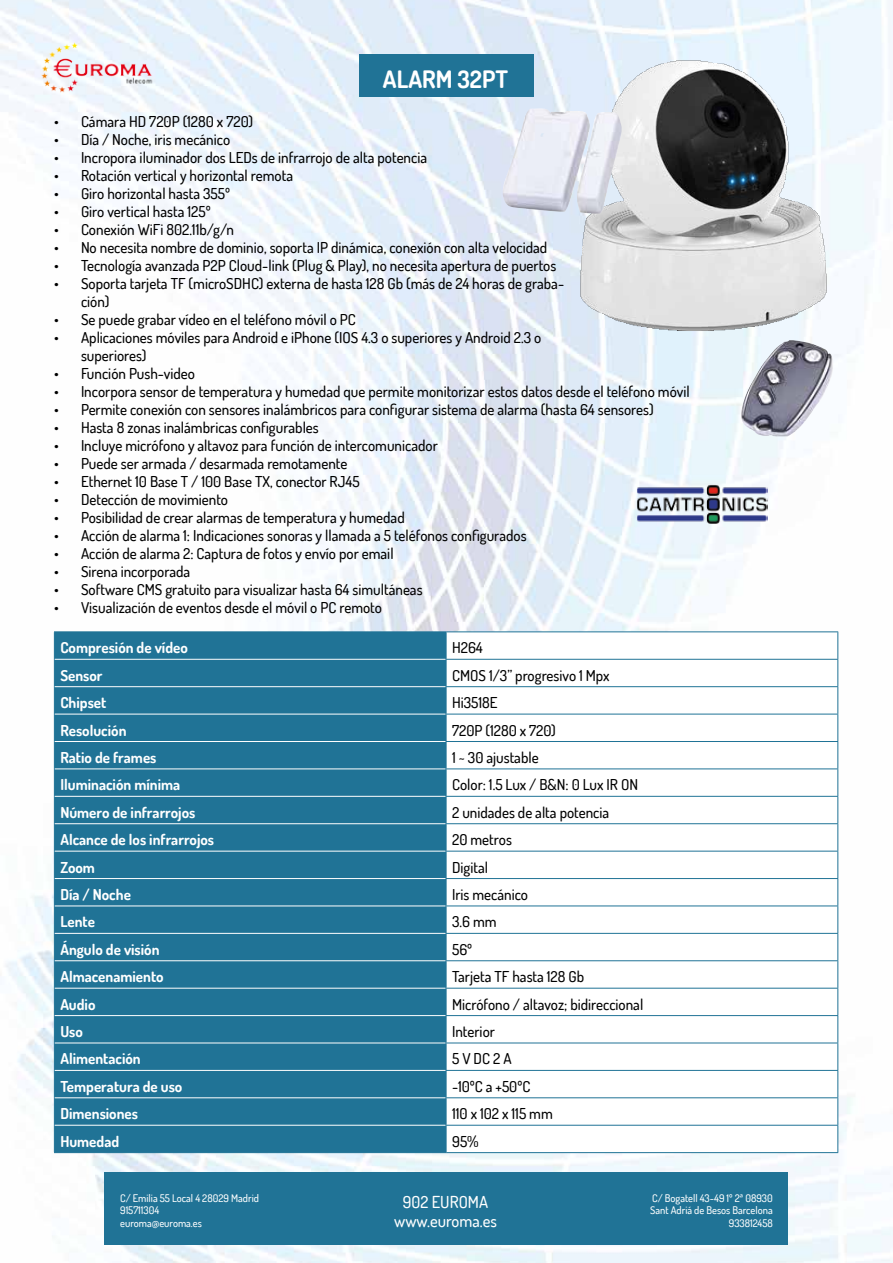
<style>
.page{position:relative;width:893px;height:1263px;background:#fff}
.page>*{position:absolute;margin:0;border:0;box-sizing:border-box;transform-origin:0 0}
.t1{font:700 24px "Dosis";color:#fff}
.t2{font:500 16.5px/19.8px "Dosis";color:#fff;text-align:center}
.t3{font:500 15px/18px "Dosis";color:#000}
.t4{font:700 15px "Dosis";color:#fff}
.t5{font:500 10.5px/12.6px "Dosis";color:#fff}
</style>
<div class="page">
<img style="left:0;top:0;width:893px;height:1263px">
<img style="left:36px;top:34px;width:121px;height:66px">
<div style="left:105px;top:1173px;width:683px;height:72px;background:#207396"></div>
<div style="left:359px;top:54px;width:175px;height:43px;background:#207396"></div>
<div style="left:55px;top:632px;width:391px;height:520px;background:#207396"></div>
<svg style="left:447px;top:632px;width:390px;height:520px"></svg>
<hr style="left:54px;top:631px;width:392px;height:1px;background:#207396">
<svg style="left:54px;top:632px;width:1px;height:520px"></svg>
<hr style="left:54px;top:1152px;width:392px;height:1px;background:#207396">
<hr style="left:55px;top:659px;width:391px;height:1px;background:#fff">
<hr style="left:55px;top:686px;width:391px;height:1px;background:#fff">
<hr style="left:55px;top:714px;width:391px;height:1px;background:#fff">
<hr style="left:55px;top:741px;width:391px;height:1px;background:#fff">
<hr style="left:55px;top:768px;width:391px;height:1px;background:#fff">
<hr style="left:55px;top:796px;width:391px;height:1px;background:#fff">
<hr style="left:55px;top:823px;width:391px;height:1px;background:#fff">
<hr style="left:55px;top:851px;width:391px;height:1px;background:#fff">
<hr style="left:55px;top:878px;width:391px;height:1px;background:#fff">
<hr style="left:55px;top:905px;width:391px;height:1px;background:#fff">
<hr style="left:55px;top:933px;width:391px;height:1px;background:#fff">
<hr style="left:55px;top:960px;width:391px;height:1px;background:#fff">
<hr style="left:55px;top:988px;width:391px;height:1px;background:#fff">
<hr style="left:55px;top:1015px;width:391px;height:1px;background:#fff">
<hr style="left:55px;top:1042px;width:391px;height:1px;background:#fff">
<hr style="left:55px;top:1070px;width:391px;height:1px;background:#fff">
<hr style="left:55px;top:1097px;width:391px;height:1px;background:#fff">
<hr style="left:55px;top:1125px;width:391px;height:1px;background:#fff">
<hr style="left:446px;top:631px;width:392px;height:1px;background:#207396">
<hr style="left:446px;top:659px;width:392px;height:1px;background:#207396">
<hr style="left:446px;top:686px;width:392px;height:1px;background:#207396">
<hr style="left:446px;top:714px;width:392px;height:1px;background:#207396">
<hr style="left:446px;top:741px;width:392px;height:1px;background:#207396">
<hr style="left:446px;top:768px;width:392px;height:1px;background:#207396">
<hr style="left:446px;top:796px;width:392px;height:1px;background:#207396">
<hr style="left:446px;top:823px;width:392px;height:1px;background:#207396">
<hr style="left:446px;top:851px;width:392px;height:1px;background:#207396">
<hr style="left:446px;top:878px;width:392px;height:1px;background:#207396">
<hr style="left:446px;top:905px;width:392px;height:1px;background:#207396">
<hr style="left:446px;top:933px;width:392px;height:1px;background:#207396">
<hr style="left:446px;top:960px;width:392px;height:1px;background:#207396">
<hr style="left:446px;top:988px;width:392px;height:1px;background:#207396">
<hr style="left:446px;top:1015px;width:392px;height:1px;background:#207396">
<hr style="left:446px;top:1042px;width:392px;height:1px;background:#207396">
<hr style="left:446px;top:1070px;width:392px;height:1px;background:#207396">
<hr style="left:446px;top:1097px;width:392px;height:1px;background:#207396">
<hr style="left:446px;top:1125px;width:392px;height:1px;background:#207396">
<svg style="left:446px;top:632px;width:1px;height:520px"></svg>
<svg style="left:837px;top:632px;width:1px;height:520px"></svg>
<hr style="left:446px;top:1152px;width:392px;height:1px;background:#207396">
<img style="left:565px;top:54px;width:274px;height:286px">
<img style="left:740px;top:340px;width:95px;height:96px">
<img style="left:501px;top:108px;width:122px;height:106px">
<img style="left:637px;top:485px;width:130px;height:38px">
<h1 class="t1" style="left:383px;top:63px;width:127px">ALARM 32PT</h1>
<p class="t3" style="left:54px;top:113px;width:201px">• Cámara HD 720P (1280 x 720)</p>
<p class="t3" style="left:54px;top:131px;width:178px">• Día / Noche, iris mecánico</p>
<p class="t3" style="left:54px;top:149px;width:375px">• Incropora iluminador dos LEDs de infrarrojo de alta potencia</p>
<p class="t3" style="left:54px;top:167px;width:241px">• Rotación vertical y horizontal remota</p>
<p class="t3" style="left:54px;top:185px;width:178px">• Giro horizontal hasta 355º</p>
<p class="t3" style="left:54px;top:203px;width:158px">• Giro vertical hasta 125º</p>
<p class="t3" style="left:54px;top:221px;width:182px">• Conexión WiFi 802.11b/g/n</p>
<p class="t3" style="left:54px;top:239px;width:495px">• No necesita nombre de dominio, soporta IP dinámica, conexión con alta velocidad</p>
<p class="t3" style="left:54px;top:257px;width:504px">• Tecnología avanzada P2P Cloud-link (Plug &amp; Play), no necesita apertura de puertos</p>
<p class="t3" style="left:81px;top:275px;width:485px;text-indent:-27px">• Soporta tarjeta TF (microSDHC) externa de hasta 128 Gb (más de 24 horas de graba&shy;ción)</p>
<p class="t3" style="left:54px;top:311px;width:303px">• Se puede grabar vídeo en el teléfono móvil o PC</p>
<p class="t3" style="left:81px;top:329px;width:462px;text-indent:-27px">• Aplicaciones móviles para Android e iPhone (IOS 4.3 o superiores y Android 2.3 o superiores)</p>
<p class="t3" style="left:54px;top:365px;width:143px">• Función Push-video</p>
<p class="t3" style="left:54px;top:383px;width:637px">• Incorpora sensor de temperatura y humedad que permite monitorizar estos datos desde el teléfono móvil</p>
<p class="t3" style="left:54px;top:401px;width:601px">• Permite conexión con sensores inalámbricos para configurar sistema de alarma (hasta 64 sensores)</p>
<p class="t3" style="left:54px;top:419px;width:266px">• Hasta 8 zonas inalámbricas configurables</p>
<p class="t3" style="left:54px;top:437px;width:385px">• Incluye micrófono y altavoz para función de intercomunicador</p>
<p class="t3" style="left:54px;top:455px;width:295px">• Puede ser armada / desarmada remotamente</p>
<p class="t3" style="left:54px;top:473px;width:307px">• Ethernet 10 Base T / 100 Base TX, conector RJ45</p>
<p class="t3" style="left:54px;top:491px;width:176px">• Detección de movimiento</p>
<p class="t3" style="left:54px;top:509px;width:352px">• Posibilidad de crear alarmas de temperatura y humedad</p>
<p class="t3" style="left:54px;top:527px;width:474px">• Acción de alarma 1: Indicaciones sonoras y llamada a 5 teléfonos configurados</p>
<p class="t3" style="left:54px;top:545px;width:341px">• Acción de alarma 2: Captura de fotos y envío por email</p>
<p class="t3" style="left:54px;top:563px;width:138px">• Sirena incorporada</p>
<p class="t3" style="left:54px;top:581px;width:370px">• Software CMS gratuito para visualizar hasta 64 simultáneas</p>
<p class="t3" style="left:54px;top:599px;width:329px">• Visualización de eventos desde el móvil o PC remoto</p>
<p class="t4" style="left:60px;top:638px;width:129px">Compresión de vídeo</p>
<p class="t3" style="left:452px;top:638px;width:32px">H264</p>
<p class="t4" style="left:60px;top:665px;width:44px">Sensor</p>
<p class="t3" style="left:452px;top:666px;width:159px">CMOS 1/3” progresivo 1 Mpx</p>
<p class="t4" style="left:60px;top:693px;width:48px">Chipset</p>
<p class="t3" style="left:452px;top:693px;width:47px">Hi3518E</p>
<p class="t4" style="left:60px;top:720px;width:68px">Resolución</p>
<p class="t3" style="left:452px;top:721px;width:105px">720P (1280 x 720)</p>
<p class="t4" style="left:60px;top:748px;width:98px">Ratio de frames</p>
<p class="t3" style="left:452px;top:748px;width:88px">1 ~ 30 ajustable</p>
<p class="t4" style="left:60px;top:775px;width:121px">Iluminación mínima</p>
<p class="t3" style="left:452px;top:775px;width:188px">Color: 1.5 Lux / B&amp;N: 0 Lux IR ON</p>
<p class="t4" style="left:60px;top:802px;width:137px">Número de infrarrojos</p>
<p class="t3" style="left:452px;top:803px;width:159px">2 unidades de alta potencia</p>
<p class="t4" style="left:60px;top:830px;width:155px">Alcance de los infrarrojos</p>
<p class="t3" style="left:452px;top:830px;width:61px">20 metros</p>
<p class="t4" style="left:60px;top:857px;width:36px">Zoom</p>
<p class="t3" style="left:452px;top:858px;width:37px">Digital</p>
<p class="t4" style="left:60px;top:885px;width:72px">Día / Noche</p>
<p class="t3" style="left:452px;top:885px;width:78px">Iris mecánico</p>
<p class="t4" style="left:60px;top:912px;width:36px">Lente</p>
<p class="t3" style="left:452px;top:912px;width:46px">3.6 mm</p>
<p class="t4" style="left:60px;top:939px;width:101px">Ángulo de visión</p>
<p class="t3" style="left:452px;top:940px;width:22px">56º</p>
<p class="t4" style="left:60px;top:967px;width:105px">Almacenamiento</p>
<p class="t3" style="left:452px;top:967px;width:134px">Tarjeta TF hasta 128 Gb</p>
<p class="t4" style="left:60px;top:994px;width:37px">Audio</p>
<p class="t3" style="left:452px;top:995px;width:193px">Micrófono / altavoz; bidireccional</p>
<p class="t4" style="left:60px;top:1022px;width:24px">Uso</p>
<p class="t3" style="left:452px;top:1022px;width:44px">Interior</p>
<p class="t4" style="left:60px;top:1049px;width:82px">Alimentación</p>
<p class="t3" style="left:452px;top:1049px;width:61px">5 V DC 2 A</p>
<p class="t4" style="left:60px;top:1076px;width:124px">Temperatura de uso</p>
<p class="t3" style="left:452px;top:1077px;width:80px">-10ºC a +50ºC</p>
<p class="t4" style="left:60px;top:1104px;width:79px">Dimensiones</p>
<p class="t3" style="left:452px;top:1104px;width:102px">110 x 102 x 115 mm</p>
<p class="t4" style="left:60px;top:1131px;width:60px">Humedad</p>
<p class="t3" style="left:452px;top:1132px;width:28px">95%</p>
<p class="t5" style="left:120px;top:1191px;width:140px">C/ Emilia 55 Local 4 28029 Madrid<br>915711304<br>euroma@euroma.es</p>
<p class="t2" style="left:394px;top:1191px;width:104px">902 EUROMA www.euroma.es</p>
<p class="t5" style="left:650px;top:1191px;width:124px;text-align:right">C/ Bogatell 43-49 1º 2ª 08930<br>Sant Adriá de Besos Barcelona<br>933812458</p>
</div>
